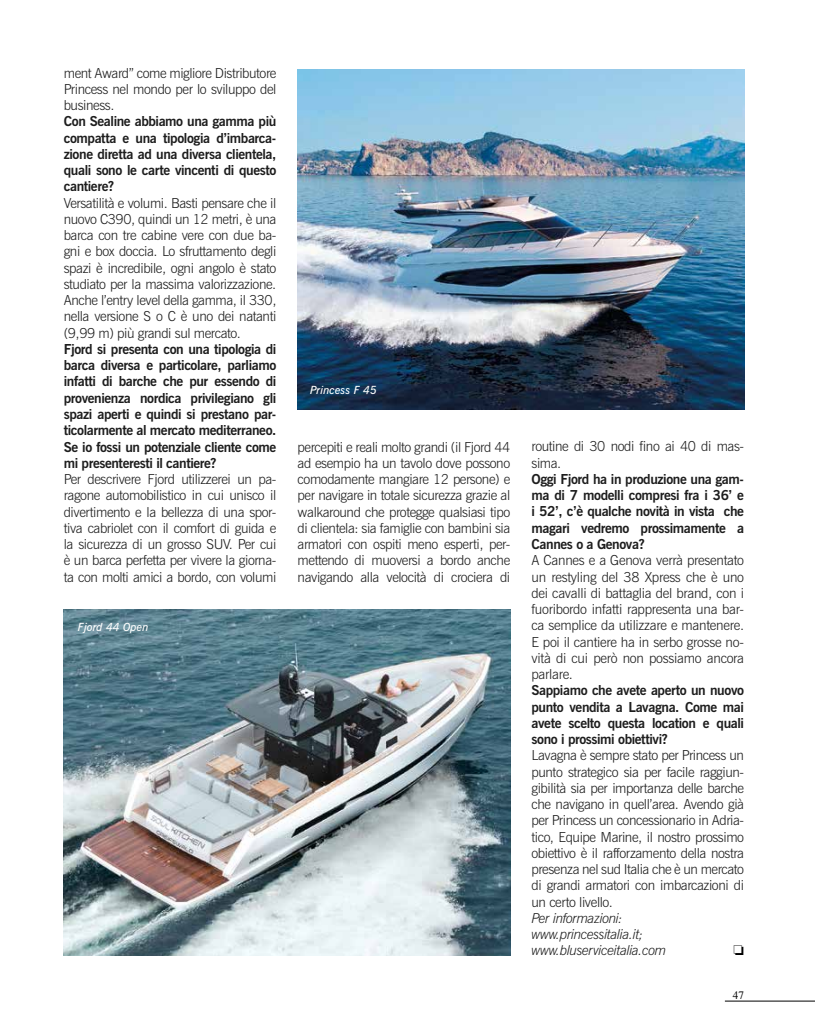
<style>
.page{position:relative;width:815px;height:1028px;background:#fff}
.page>*{position:absolute;margin:0;border:0;box-sizing:border-box;transform-origin:0 0}
.t1{font:300 13.75px/16.2px "News Gothic BT";letter-spacing:-.03em;color:#1d1d1d;text-align:justify}
.t2{font:700 13.75px/16.2px "News Gothic BT";letter-spacing:-.03em;color:#1d1d1d;text-align:justify}
.t3{font:italic 300 13.75px/16.2px "News Gothic BT";letter-spacing:-.03em;color:#1d1d1d}
.t4{font:italic 600 11.25px "News Gothic BT";color:#fff}
.t5{font:11.25px "Times";color:#000}
</style>
<div class="page">
<hr style="left:725px;top:1000px;width:90px;height:1px;background:#000">
<img style="left:298px;top:69px;width:446px;height:340px">
<img style="left:64px;top:609px;width:446px;height:346px">
<p class="t1" style="left:64px;top:64px;width:214px">ment Award” come migliore Distributore Princess nel mondo per lo sviluppo del business.</p>
<p class="t2" style="left:64px;top:113px;width:214px">Con Sealine abbiamo una gamma più compatta e una tipologia d’imbarca&shy;zione diretta ad una diversa clientela, quali sono le carte vincenti di questo cantiere?</p>
<p class="t1" style="left:64px;top:194px;width:214px">Versatilità e volumi. Basti pensare che il nuovo C390, quindi un 12 metri, è una barca con tre cabine vere con due ba&shy;gni e box doccia. Lo sfruttamento degli spazi è incredibile, ogni angolo è stato studiato per la massima valorizzazione.<br>Anche l’entry level della gamma, il 330, nella versione S o C è uno dei natanti (9,99 m) più grandi sul mercato.</p>
<p class="t2" style="left:64px;top:341px;width:214px">Fjord si presenta con una tipologia di barca diversa e particolare, parliamo infatti di barche che pur essendo di provenienza nordica privilegiano gli spazi aperti e quindi si prestano par&shy;ticolarmente al mercato mediterraneo.<br>Se io fossi un potenziale cliente come mi presenteresti il cantiere?</p>
<p class="t1" style="left:64px;top:471px;width:214px">Per descrivere Fjord utilizzerei un pa&shy;ragone automobilistico in cui unisco il divertimento e la bellezza di una spor&shy;tiva cabriolet con il comfort di guida e la sicurezza di un grosso SUV. Per cui è un barca perfetta per vivere la giorna&shy;ta con molti amici a bordo, con volumi</p>
<p class="t4" style="left:78px;top:620px;width:72px">Fjord 44 Open</p>
<p class="t4" style="left:310px;top:383px;width:68px">Princess F 45</p>
<p class="t1" style="left:298px;top:438px;width:214px">percepiti e reali molto grandi (il Fjord 44 ad esempio ha un tavolo dove possono comodamente mangiare 12 persone) e per navigare in totale sicurezza grazie al walkaround che protegge qualsiasi tipo di clientela: sia famiglie con bambini sia armatori con ospiti meno esperti, per&shy;mettendo di muoversi a bordo anche navigando alla velocità di crociera di</p>
<p class="t1" style="left:531px;top:438px;width:214px">routine di 30 nodi fino ai 40 di mas&shy;sima.</p>
<p class="t2" style="left:531px;top:471px;width:214px">Oggi Fjord ha in produzione una gam&shy;ma di 7 modelli compresi fra i 36’ e i 52’, c’è qualche novità in vista che magari vedremo prossimamente a Cannes o a Genova?</p>
<p class="t1" style="left:531px;top:552px;width:214px">A Cannes e a Genova verrà presentato un restyling del 38 Xpress che è uno dei cavalli di battaglia del brand, con i fuoribordo infatti rappresenta una bar&shy;ca semplice da utilizzare e mantenere.<br>E poi il cantiere ha in serbo grosse no&shy;vità di cui però non possiamo ancora parlare.</p>
<p class="t2" style="left:531px;top:682px;width:214px">Sappiamo che avete aperto un nuovo punto vendita a Lavagna. Come mai avete scelto questa location e quali sono i prossimi obiettivi?</p>
<p class="t1" style="left:531px;top:747px;width:214px">Lavagna è sempre stato per Princess un punto strategico sia per facile raggiun&shy;gibilità sia per importanza delle barche che navigano in quell’area. Avendo già per Princess un concessionario in Adria&shy;tico, Equipe Marine, il nostro prossimo obiettivo è il rafforzamento della nostra presenza nel sud Italia che è un mercato di grandi armatori con imbarcazioni di un certo livello.</p>
<p class="t3" style="left:531px;top:909px;width:136px">Per informazioni: www.princessitalia.it; www.bluserviceitalia.com</p>
<p class="t5" style="left:733px;top:984px;width:13px">47</p>
</div>
